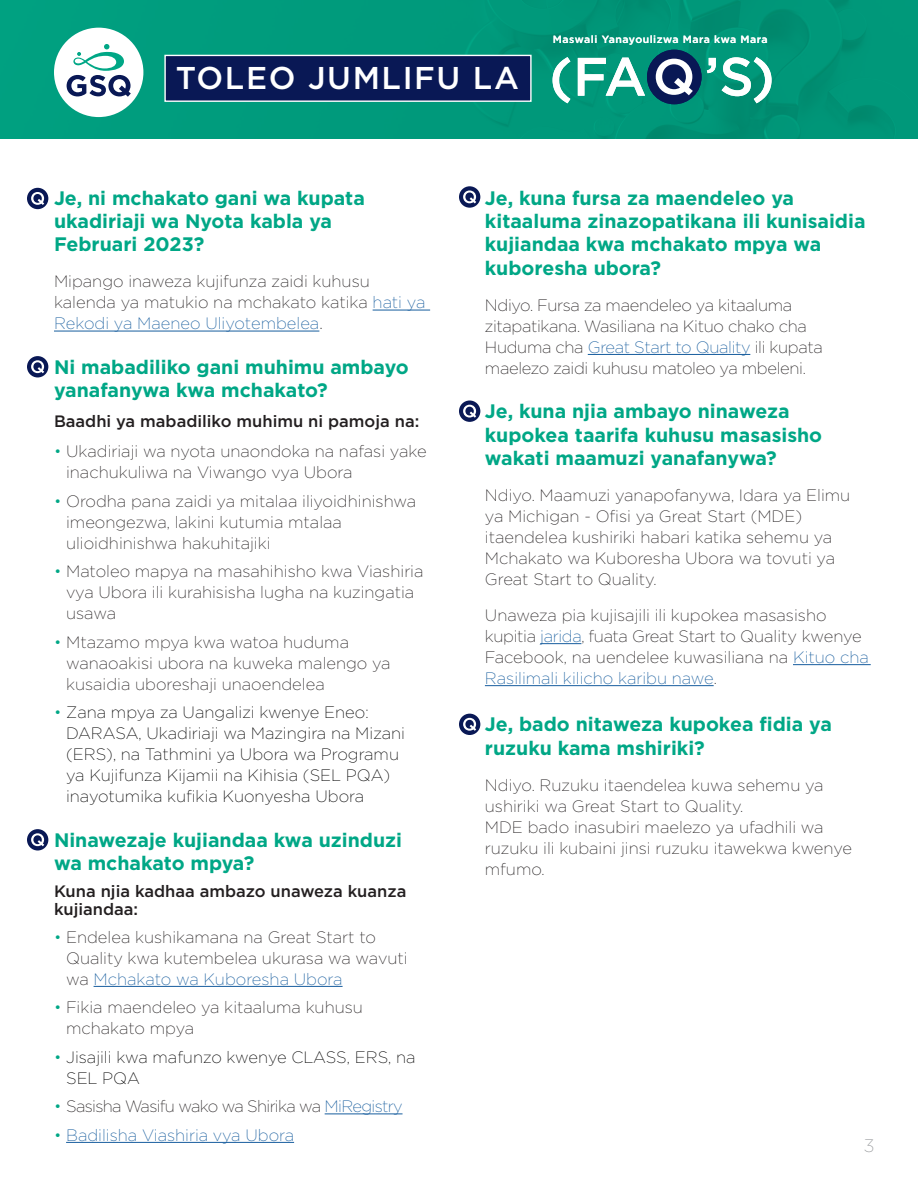
<style>
.page{position:relative;width:918px;height:1188px;background:#fff}
.page>*{position:absolute;margin:0;border:0;box-sizing:border-box;transform-origin:0 0}
.t1{font:500 54px "Gotham";color:#fff}
.t2{font:500 31.5px "Gotham";letter-spacing:.05em;color:#fff}
.t3{font:700 19.5px/23.4px "Gotham";color:#00a786}
.t4{font:200 18px "Gotham";color:#939598}
.t5{font:200 16.5px/21px "Gotham";color:#231f20}
.t6{font:200 16.5px/21px "Gotham";color:#000}
.t7{font:200 16.5px/21px "Gotham";letter-spacing:-.02em;color:#231f20}
.t8{font:500 16.5px/18px "Gotham";color:#231f20}
.t9{font:200 16.5px "Gotham";letter-spacing:-.04em;color:#231f20}
.t10{font:200 16.5px "Gotham";color:#175d9e}
.t11{font:500 10.5px "Gotham";letter-spacing:.05em;color:#fff}
.s1{color:#175d9e}
.s2{font-size:18px}
.s3{color:#00a786}
</style>
<div class="page">
<hr style="left:373px;top:310px;width:57px;height:1px;background:#175d9e">
<hr style="left:54px;top:331px;width:265px;height:1px;background:#175d9e">
<hr style="left:94px;top:986px;width:249px;height:1px;background:#175d9e">
<hr style="left:325px;top:1113px;width:78px;height:1px;background:#175d9e">
<hr style="left:66px;top:1142px;width:228px;height:1px;background:#175d9e">
<hr style="left:588px;top:354px;width:162px;height:1px;background:#175d9e">
<hr style="left:540px;top:643px;width:41px;height:1px;background:#175d9e">
<hr style="left:793px;top:664px;width:78px;height:1px;background:#175d9e">
<hr style="left:485px;top:685px;width:229px;height:1px;background:#175d9e">
<img style="left:0;top:0;width:918px;height:138px">
<div style="left:54px;top:28px;width:89px;height:89px;background:#fff;border-radius:50%"></div>
<svg style="left:67px;top:44px;width:64px;height:53px"></svg>
<div style="left:164px;top:55px;width:368px;height:47px;background:#091855;border:1px solid #fff"></div>
<div style="left:647px;top:50px;width:55px;height:54px;background:#091855;border-radius:50%"></div>
<svg style="left:656px;top:59px;width:37px;height:36px"></svg>
<div style="left:27px;top:188px;width:21px;height:21px;background:#091855;border-radius:50%"></div>
<svg style="left:31px;top:192px;width:13px;height:13px"></svg>
<div style="left:27px;top:356px;width:21px;height:21px;background:#091855;border-radius:50%"></div>
<svg style="left:31px;top:360px;width:13px;height:13px"></svg>
<svg style="left:27px;top:829px;width:21px;height:22px"></svg>
<svg style="left:31px;top:833px;width:13px;height:13px"></svg>
<svg style="left:459px;top:186px;width:21px;height:22px"></svg>
<svg style="left:463px;top:190px;width:13px;height:13px"></svg>
<div style="left:459px;top:401px;width:21px;height:21px;background:#091855;border-radius:50%"></div>
<svg style="left:463px;top:405px;width:13px;height:13px"></svg>
<div style="left:459px;top:714px;width:21px;height:21px;background:#091855;border-radius:50%"></div>
<svg style="left:463px;top:718px;width:13px;height:13px"></svg>
<p class="t11" style="left:553px;top:33px;width:216px">Maswali Yanayoulizwa Mara kwa Mara</p>
<h1 class="t1" style="left:549px;top:41px;width:99px">(FA</h1>
<h2 class="t2" style="left:176px;top:57px;width:345px">TOLEO JUMLIFU LA</h2>
<h1 class="t1" style="left:705px;top:41px;width:72px">’S)</h1>
<h3 class="t3" style="left:54px;top:186px;width:312px">Je, ni mchakato gani wa kupata ukadiriaji wa Nyota kabla ya<br>Februari 2023?</h3>
<p class="t5" style="left:54px;top:271px;width:373px">Mipango inaweza kujifunza zaidi kuhusu kalenda ya matukio na mchakato katika <span class="s1">hati ya<br>Rekodi ya Maeneo Uliyotembelea</span><span class="s2">.</span></p>
<h3 class="t3" style="left:54px;top:355px;width:356px">Ni mabadiliko gani muhimu ambayo yanafanywa kwa mchakato?</h3>
<h4 class="t8" style="left:54px;top:412px;width:367px">Baadhi ya mabadiliko muhimu ni pamoja na:</h4>
<p class="t5" style="left:66px;top:440px;width:362px;text-indent:-12px"><span class="s3">•</span> Ukadiriaji wa nyota unaondoka na nafasi yake inachukuliwa na Viwango vya Ubora</p>
<p class="t5" style="left:66px;top:490px;width:352px;text-indent:-12px"><span class="s3">•</span> Orodha pana zaidi ya mitalaa iliyoidhinishwa imeongezwa, lakini kutumia mtalaa ulioidhinishwa hakuhitajiki</p>
<p class="t5" style="left:66px;top:560px;width:359px;text-indent:-12px"><span class="s3">•</span> Matoleo mapya na masahihisho kwa Viashiria vya Ubora ili kurahisisha lugha na kuzingatia usawa</p>
<p class="t5" style="left:66px;top:631px;width:326px;text-indent:-12px"><span class="s3">•</span> Mtazamo mpya kwa watoa huduma wanaoakisi ubora na kuweka malengo ya kusaidia uboreshaji unaoendelea</p>
<p class="t6" style="left:66px;top:701px;width:341px;text-indent:-12px"><span class="s3">•</span> Zana mpya za Uangalizi kwenye Eneo:<br>DARASA, Ukadiriaji wa Mazingira na Mizani (ERS), na Tathmini ya Ubora wa Programu ya Kujifunza Kijamii na Kihisia (SEL PQA) inayotumika kufikia Kuonyesha Ubora</p>
<h3 class="t3" style="left:54px;top:828px;width:350px">Ninawezaje kujiandaa kwa uzinduzi wa mchakato mpya?</h3>
<h4 class="t8" style="left:54px;top:882px;width:354px">Kuna njia kadhaa ambazo unaweza kuanza kujiandaa:</h4>
<p class="t5" style="left:66px;top:926px;width:343px;text-indent:-12px"><span class="s3">•</span> Endelea kushikamana na Great Start to<br>Quality kwa kutembelea ukurasa wa wavuti wa <span class="s1">Mchakato wa Kuboresha Ubora</span></p>
<p class="t5" style="left:66px;top:996px;width:298px;text-indent:-12px"><span class="s3">•</span> Fikia maendeleo ya kitaaluma kuhusu mchakato mpya</p>
<p class="t6" style="left:66px;top:1046px;width:351px;text-indent:-12px"><span class="s3">•</span> Jisajili kwa mafunzo kwenye CLASS, ERS, na<br>SEL PQA</p>
<p class="t9" style="left:54px;top:1096px;width:350px"><span class="s3">•</span> Sasisha Wasifu wako wa Shirika wa <span class="s1">MiRegistry</span></p>
<p class="t10" style="left:54px;top:1125px;width:242px"><span class="s3">•</span> Badilisha Viashiria vya Ubora</p>
<h3 class="t3" style="left:485px;top:186px;width:382px">Je, kuna fursa za maendeleo ya kitaaluma zinazopatikana ili kunisaidia kujiandaa kwa mchakato mpya wa kuboresha ubora?</h3>
<p class="t7" style="left:485px;top:294px;width:339px">Ndiyo. Fursa za maendeleo ya kitaaluma zitapatikana. Wasiliana na Kituo chako cha Huduma cha <span class="s1">Great Start to Quality</span> ili kupata maelezo zaidi kuhusu matoleo ya mbeleni.</p>
<h3 class="t3" style="left:485px;top:399px;width:339px">Je, kuna njia ambayo ninaweza kupokea taarifa kuhusu masasisho wakati maamuzi yanafanywa?</h3>
<p class="t5" style="left:485px;top:484px;width:367px">Ndiyo. Maamuzi yanapofanywa, Idara ya Elimu ya Michigan - Ofisi ya Great Start (MDE) itaendelea kushiriki habari katika sehemu ya Mchakato wa Kuboresha Ubora wa tovuti ya Great Start to Quality.</p>
<p class="t5" style="left:485px;top:604px;width:386px">Unaweza pia kujisajili ili kupokea masasisho kupitia <span class="s1">jarida</span>, fuata Great Start to Quality kwenye Facebook, na uendelee kuwasiliana na <span class="s1">Kituo cha Rasilimali kilicho karibu nawe</span>.</p>
<h3 class="t3" style="left:485px;top:713px;width:349px">Je, bado nitaweza kupokea fidia ya ruzuku kama mshiriki?</h3>
<p class="t5" style="left:485px;top:774px;width:369px">Ndiyo. Ruzuku itaendelea kuwa sehemu ya ushiriki wa Great Start to Quality.<br>MDE bado inasubiri maelezo ya ufadhili wa ruzuku ili kubaini jinsi ruzuku itawekwa kwenye mfumo.</p>
<p class="t4" style="left:864px;top:1134px;width:12px">3</p>
</div>
